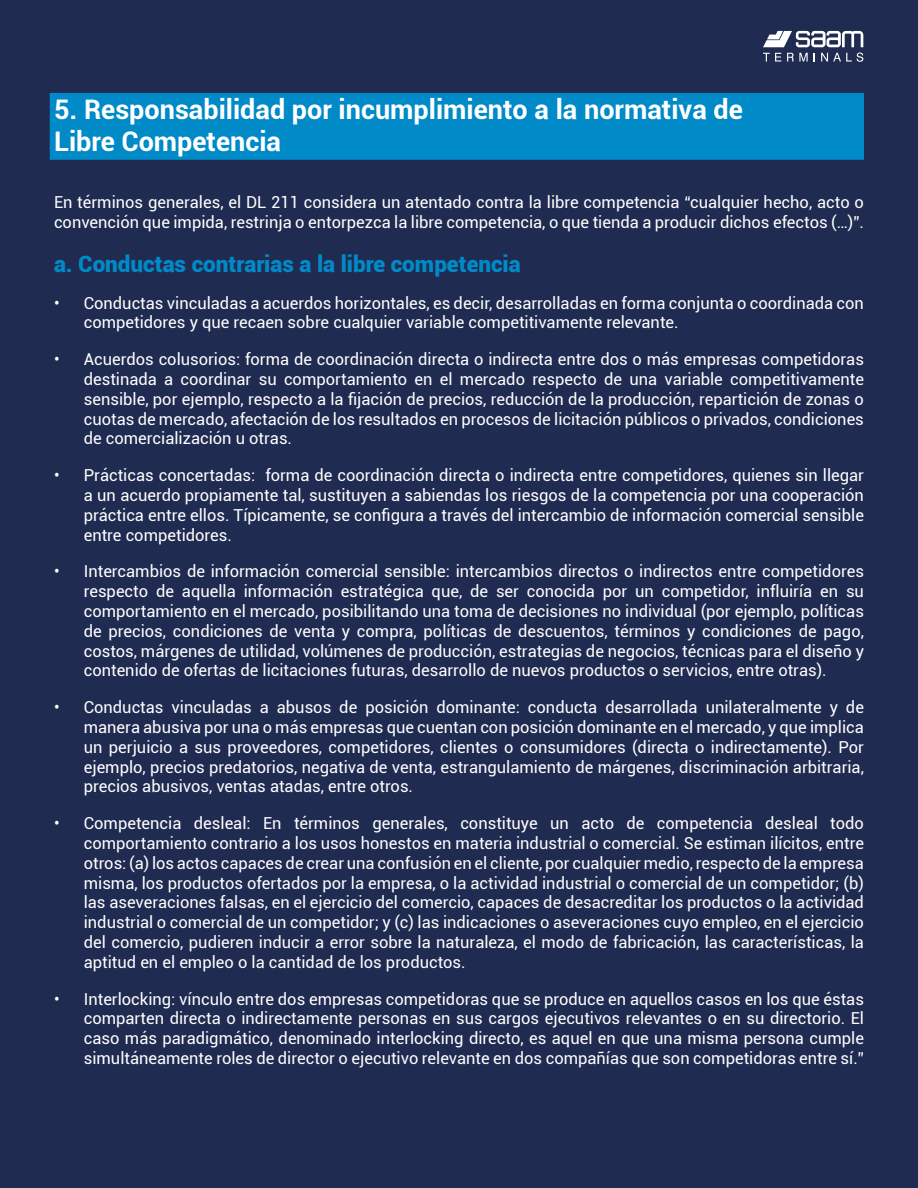
<style>
.page{position:relative;width:918px;height:1188px;background:#fff}
.page>*{position:absolute;margin:0;border:0;box-sizing:border-box;transform-origin:0 0}
.t1{font:700 27px/32.4px "Roboto";color:#fff}
.t2{font:900 22.5px "Roboto";color:#008ac7}
.t3{font:16.5px/19.8px "Roboto";color:#fff;text-align:justify}
</style>
<div class="page">
<div style="left:0;top:1px;width:918px;height:1187px;background:#202b51"></div>
<svg style="left:763px;top:31px;width:100px;height:16px"></svg>
<svg style="left:763px;top:53px;width:18px;height:9px"></svg>
<svg style="left:787px;top:53px;width:21px;height:9px"></svg>
<svg style="left:821px;top:53px;width:42px;height:9px"></svg>
<div style="left:50px;top:93px;width:814px;height:34px;background:#008ac7"></div>
<div style="left:50px;top:125px;width:814px;height:35px;background:#008ac7"></div>
<h1 class="t1" style="left:54px;top:92px;width:690px">5. Responsabilidad por incumplimiento a la normativa de<br>Libre Competencia</h1>
<p class="t3" style="left:54px;top:192px;width:811px">En términos generales, el DL 211 considera un atentado contra la libre competencia “cualquier hecho, acto o convención que impida, restrinja o entorpezca la libre competencia, o que tienda a producir dichos efectos (…)”.</p>
<h2 class="t2" style="left:54px;top:248px;width:468px">a. Conductas contrarias a la libre competencia</h2>
<p class="t3" style="left:84px;top:292px;width:782px;text-indent:-30px">• Conductas vinculadas a acuerdos horizontales, es decir, desarrolladas en forma conjunta o coordinada con competidores y que recaen sobre cualquier variable competitivamente relevante.</p>
<p class="t3" style="left:84px;top:349px;width:782px;text-indent:-30px">• Acuerdos colusorios: forma de coordinación directa o indirecta entre dos o más empresas competidoras destinada a coordinar su comportamiento en el mercado respecto de una variable competitivamente sensible, por ejemplo, respecto a la fijación de precios, reducción de la producción, repartición de zonas o cuotas de mercado, afectación de los resultados en procesos de licitación públicos o privados, condiciones de comercialización u otras.</p>
<p class="t3" style="left:84px;top:465px;width:782px;text-indent:-30px">• Prácticas concertadas: forma de coordinación directa o indirecta entre competidores, quienes sin llegar a un acuerdo propiamente tal, sustituyen a sabiendas los riesgos de la competencia por una cooperación práctica entre ellos. Típicamente, se configura a través del intercambio de información comercial sensible entre competidores.</p>
<p class="t3" style="left:84px;top:561px;width:782px;text-indent:-30px">• Intercambios de información comercial sensible: intercambios directos o indirectos entre competidores respecto de aquella información estratégica que, de ser conocida por un competidor, influiría en su comportamiento en el mercado, posibilitando una toma de decisiones no individual (por ejemplo, políticas de precios, condiciones de venta y compra, políticas de descuentos, términos y condiciones de pago, costos, márgenes de utilidad, volúmenes de producción, estrategias de negocios, técnicas para el diseño y contenido de ofertas de licitaciones futuras, desarrollo de nuevos productos o servicios, entre otras).</p>
<p class="t3" style="left:84px;top:697px;width:782px;text-indent:-30px">• Conductas vinculadas a abusos de posición dominante: conducta desarrollada unilateralmente y de manera abusiva por una o más empresas que cuentan con posición dominante en el mercado, y que implica un perjuicio a sus proveedores, competidores, clientes o consumidores (directa o indirectamente). Por ejemplo, precios predatorios, negativa de venta, estrangulamiento de márgenes, discriminación arbitraria, precios abusivos, ventas atadas, entre otros.</p>
<p class="t3" style="left:84px;top:813px;width:782px;text-indent:-30px">• Competencia desleal: En términos generales, constituye un acto de competencia desleal todo comportamiento contrario a los usos honestos en materia industrial o comercial. Se estiman ilícitos, entre otros: (a) los actos capaces de crear una confusión en el cliente, por cualquier medio, respecto de la empresa misma, los productos ofertados por la empresa, o la actividad industrial o comercial de un competidor; (b) las aseveraciones falsas, en el ejercicio del comercio, capaces de desacreditar los productos o la actividad industrial o comercial de un competidor; y (c) las indicaciones o aseveraciones cuyo empleo, en el ejercicio del comercio, pudieren inducir a error sobre la naturaleza, el modo de fabricación, las características, la aptitud en el empleo o la cantidad de los productos.</p>
<p class="t3" style="left:84px;top:988px;width:782px;text-indent:-30px">• Interlocking: vínculo entre dos empresas competidoras que se produce en aquellos casos en los que éstas comparten directa o indirectamente personas en sus cargos ejecutivos relevantes o en su directorio. El caso más paradigmático, denominado interlocking directo, es aquel en que una misma persona cumple simultáneamente roles de director o ejecutivo relevante en dos compañías que son competidoras entre sí.”</p>
</div>
